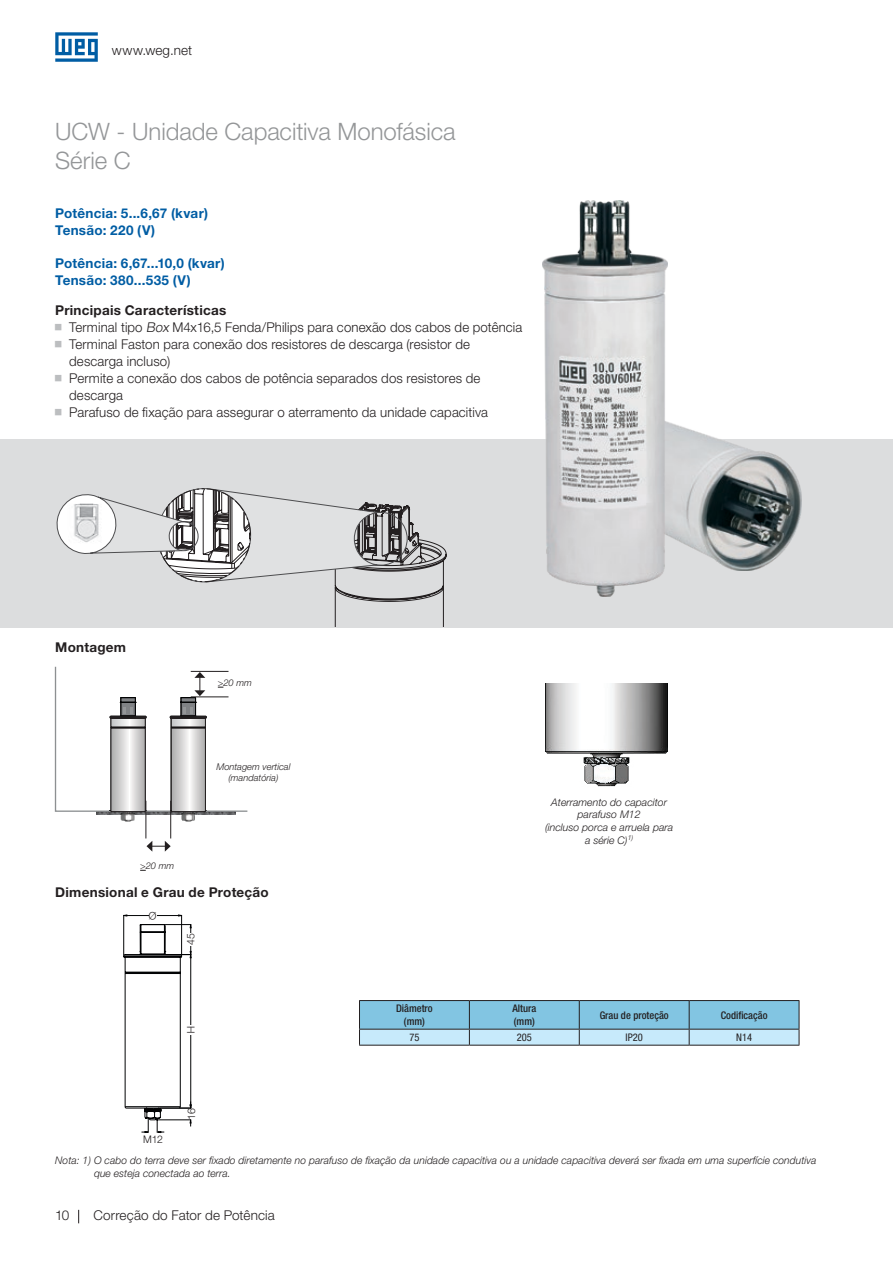
<style>
.page{position:relative;width:893px;height:1263px;background:#fff}
.page>*{position:absolute;margin:0;border:0;box-sizing:border-box;transform-origin:0 0}
.t1{font:300 24px/28.8px "Helvetica Neue LT Pro";letter-spacing:-.005em;color:#949698}
.t2{font:300 13.5px/17px "Helvetica Neue LT Pro";letter-spacing:.01em;color:#231f20}
.t3{font:700 13.5px/17px "Helvetica Neue LT Pro";letter-spacing:.02em;color:#005da4}
.t4{font:700 13.5px "Helvetica Neue LT Pro";letter-spacing:.02em;color:#231f20}
.t5{font:italic 300 10.5px/12.6px "Helvetica Neue LT Pro";letter-spacing:.005em;color:#231f20;text-align:center}
.t6{font:500 condensed 10.5px/12.6px "Helvetica Neue LT Pro";color:#231f20;text-align:center}
.t7{font:condensed 10.5px "Helvetica Neue LT Pro";color:#231f20}
.t8{font:300 10.5px "Helvetica Neue LT Pro";letter-spacing:-.035em;color:#231f20}
.t9{font:italic 300 9.3px/11.2px "Helvetica Neue LT Pro";color:#231f20;text-align:center}
.s1{font-style:italic}
</style>
<div class="page">
<svg style="left:55px;top:32px;width:43px;height:30px"></svg>
<svg style="left:78px;top:1210px;width:1px;height:13px"></svg>
<div style="left:0;top:439px;width:893px;height:188px;background:#dcddde"></div>
<svg style="left:56px;top:488px;width:390px;height:138px"></svg>
<svg style="left:359px;top:1000px;width:441px;height:45px;background:#92c6de"></svg>
<hr style="left:359px;top:1045px;width:110px;height:1px;background:#231f20">
<hr style="left:469px;top:1045px;width:110px;height:1px;background:#231f20">
<hr style="left:579px;top:1045px;width:110px;height:1px;background:#231f20">
<hr style="left:689px;top:1045px;width:110px;height:1px;background:#231f20">
<img style="left:545px;top:683px;width:123px;height:104px">
<svg style="left:123px;top:914px;width:69px;height:219px"></svg>
<div style="left:187px;top:933px;width:8px;height:12px;background:#fff"></div>
<div style="left:187px;top:1025px;width:8px;height:10px;background:#fff"></div>
<div style="left:149px;top:909px;width:8px;height:10px;background:#fff"></div>
<img style="left:668px;top:422px;width:134px;height:148px">
<img style="left:542px;top:201px;width:126px;height:395px">
<img style="left:97px;top:812px;width:138px;height:2px">
<img style="left:110px;top:812px;width:36px;height:9px">
<img style="left:171px;top:812px;width:35px;height:9px">
<svg style="left:54px;top:666px;width:194px;height:146px"></svg>
<hr style="left:146px;top:801px;width:1px;height:37px;background:#231f20">
<hr style="left:170px;top:801px;width:1px;height:37px;background:#231f20">
<svg style="left:147px;top:841px;width:24px;height:11px"></svg>
<p class="t2" style="left:112px;top:42px;width:82px">www.weg.net</p>
<h1 class="t1" style="left:55px;top:117px;width:402px">UCW - Unidade Capacitiva Monofásica<br>Série C</h1>
<p class="t3" style="left:55px;top:204px;width:154px">Potência: 5...6,67 (kvar)<br>Tensão: 220 (V)</p>
<p class="t3" style="left:55px;top:254px;width:171px">Potência: 6,67...10,0 (kvar)<br>Tensão: 380...535 (V)</p>
<p class="t2" style="left:69px;top:318px;width:455px">Terminal tipo <span class="s1">Box</span> M4x16,5 Fenda/Philips para conexão dos cabos de potência Terminal Faston para conexão dos resistores de descarga (resistor de descarga incluso)<br>Permite a conexão dos cabos de potência separados dos resistores de descarga<br>Parafuso de fixação para assegurar o aterramento da unidade capacitiva</p>
<p class="t4" style="left:55px;top:301px;width:173px">Principais Características</p>
<p class="t4" style="left:55px;top:639px;width:72px">Montagem</p>
<p class="t9" style="left:140px;top:860px;width:36px">&gt;20 mm</p>
<p class="t9" style="left:218px;top:677px;width:36px">&gt;20 mm</p>
<p class="t9" style="left:216px;top:761px;width:76px">Montagem vertical (mandatória)</p>
<p class="t4" style="left:55px;top:883px;width:215px">Dimensional e Grau de Proteção</p>
<p class="t8" style="left:157px;top:922px;width:9px;rotate:-180deg">Ø</p>
<p class="t8" style="left:184px;top:945px;width:13px;rotate:-90deg">45</p>
<p class="t8" style="left:197px;top:1026px;width:9px;rotate:90deg">H</p>
<p class="t8" style="left:143px;top:1133px;width:21px">M12</p>
<p class="t8" style="left:185px;top:1120px;width:13px;rotate:-90deg">16</p>
<p class="t5" style="left:545px;top:795px;width:130px">Aterramento do capacitor parafuso M12<br>(incluso porca e arruela para a série C)<sup>1)</sup></p>
<p class="t6" style="left:396px;top:1002px;width:38px">Diâmetro (mm)</p>
<p class="t6" style="left:512px;top:1002px;width:25px;text-align:left">Altura (mm)</p>
<p class="t6" style="left:600px;top:1008px;width:71px">Grau de proteção</p>
<p class="t6" style="left:721px;top:1008px;width:48px">Codificação</p>
<p class="t7" style="left:409px;top:1031px;width:12px">75</p>
<p class="t7" style="left:517px;top:1031px;width:17px">205</p>
<p class="t7" style="left:626px;top:1031px;width:19px">IP20</p>
<p class="t7" style="left:736px;top:1031px;width:17px">N14</p>
<p class="t5" style="left:94px;top:1154px;width:724px;text-align:left;text-indent:-39px">Nota: 1) O cabo do terra deve ser fixado diretamente no parafuso de fixação da unidade capacitiva ou a unidade capacitiva deverá ser fixada em uma superfície condutiva que esteja conectada ao terra.</p>
<p class="t2" style="left:55px;top:1207px;width:16px">10</p>
<p class="t2" style="left:94px;top:1207px;width:183px">Correção do Fator de Potência</p>
</div>
